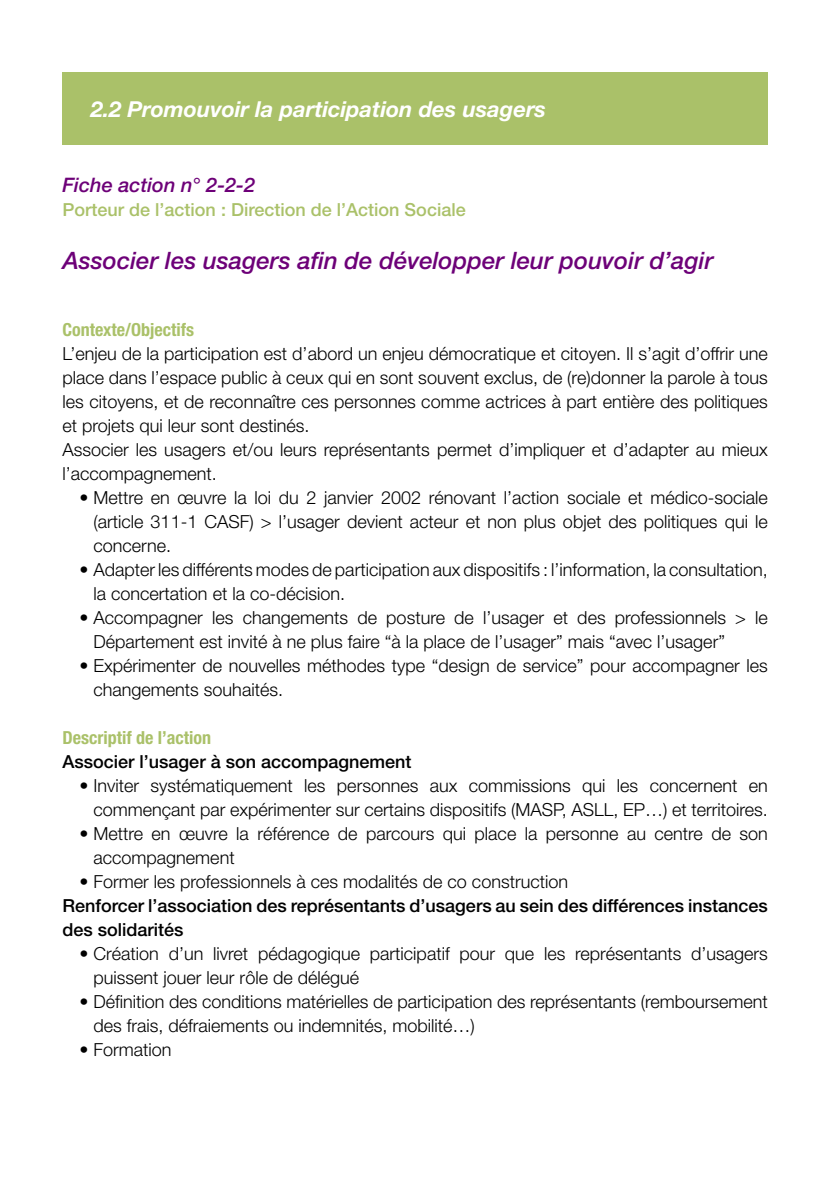
<style>
.page{position:relative;width:840px;height:1191px;background:#fff}
.page>*{position:absolute;margin:0;border:0;box-sizing:border-box;transform-origin:0 0}
.t1{font:italic 500 24px "Helvetica Neue";color:#6d0078}
.t2{font:italic 700 22px "Helvetica Neue";color:#fff}
.t3{font:italic 500 20px "Helvetica Neue";color:#6d0078}
.t4{font:300 18px/24px "Helvetica Neue";color:#000}
.t5{font:500 18px/24px "Helvetica Neue";color:#000}
.t6{font:500 18px "Helvetica Neue";color:#aac169}
.t7{font:700 condensed 18px "Helvetica Neue";color:#aac169}
.s1{font-weight:500}
.s2{font-weight:300}
</style>
<div class="page">
<div style="left:62px;top:72px;width:705px;height:72px;background:#aac169"></div>
<p class="t2" style="left:91px;top:95px;width:456px">2.2 Promouvoir la participation des usagers</p>
<p class="t3" style="left:62px;top:173px;width:194px">Fiche action n° 2-2-2</p>
<p class="t6" style="left:62px;top:199px;width:404px">Porteur de l’action : Direction de l’Action Sociale</p>
<h1 class="t1" style="left:62px;top:246px;width:652px">Associer les usagers afin de développer leur pouvoir d’agir</h1>
<p class="t7" style="left:62px;top:319px;width:133px">Contexte/Objectifs</p>
<p class="t4" style="left:62px;top:341px;width:706px">L’enjeu de la participation est d’abord un enjeu démocratique et citoyen. Il s’agit d’offrir une place dans l’espace public à ceux qui en sont souvent exclus, de (re)donner la parole à tous les citoyens, et de reconnaître ces personnes comme actrices à part entière des politiques et projets qui leur sont destinés.<br>Associer les usagers et/ou leurs représentants permet d’impliquer et d’adapter au mieux l’accompagnement.</p>
<p class="t4" style="left:93px;top:485px;width:675px;text-align:justify;text-indent:-14px">• Mettre en œuvre la loi du 2 janvier 2002 rénovant l’action sociale et médico-sociale (article 311-1 CASF) &gt; l’usager devient acteur et non plus objet des politiques qui le concerne.</p>
<p class="t4" style="left:93px;top:557px;width:675px;text-indent:-14px">• Adapter les différents modes de participation aux dispositifs : l’information, la consultation, la concertation et la co-décision.</p>
<p class="t4" style="left:93px;top:605px;width:675px;text-indent:-14px">• Accompagner les changements de posture de l’usager et des professionnels &gt; le<br>Département est invité à ne plus faire “à la place de l’usager” mais “avec l’usager”</p>
<p class="t4" style="left:93px;top:653px;width:675px;text-indent:-14px">• Expérimenter de nouvelles méthodes type “design de service” pour accompagner les changements souhaités.</p>
<p class="t7" style="left:62px;top:727px;width:150px">Descriptif de l’action</p>
<p class="t5" style="left:62px;top:749px;width:350px">Associer l’usager à son accompagnement</p>
<p class="t4" style="left:79px;top:773px;width:689px;text-align:right"><span class="s1">•</span> Inviter systématiquement les personnes aux commissions qui les concernent en commençant par expérimenter sur certains dispositifs (MASP, ASLL, EP…) et territoires.</p>
<p class="t4" style="left:93px;top:821px;width:675px;text-indent:-14px"><span class="s1">•</span> Mettre en œuvre la référence de parcours qui place la personne au centre de son accompagnement</p>
<p class="t5" style="left:62px;top:869px;width:706px;text-indent:17px">• <span class="s2">Former les professionnels à ces modalités de co construction<br></span>Renforcer l’association des représentants d’usagers au sein des différences instances des solidarités</p>
<p class="t4" style="left:93px;top:941px;width:675px;text-indent:-14px"><span class="s1">•</span> Création d’un livret pédagogique participatif pour que les représentants d’usagers puissent jouer leur rôle de délégué</p>
<p class="t4" style="left:93px;top:989px;width:675px;text-indent:-14px"><span class="s1">•</span> Définition des conditions matérielles de participation des représentants (remboursement des frais, défraiements ou indemnités, mobilité…)</p>
<p class="t4" style="left:79px;top:1037px;width:94px"><span class="s1">•</span> Formation</p>
</div>
